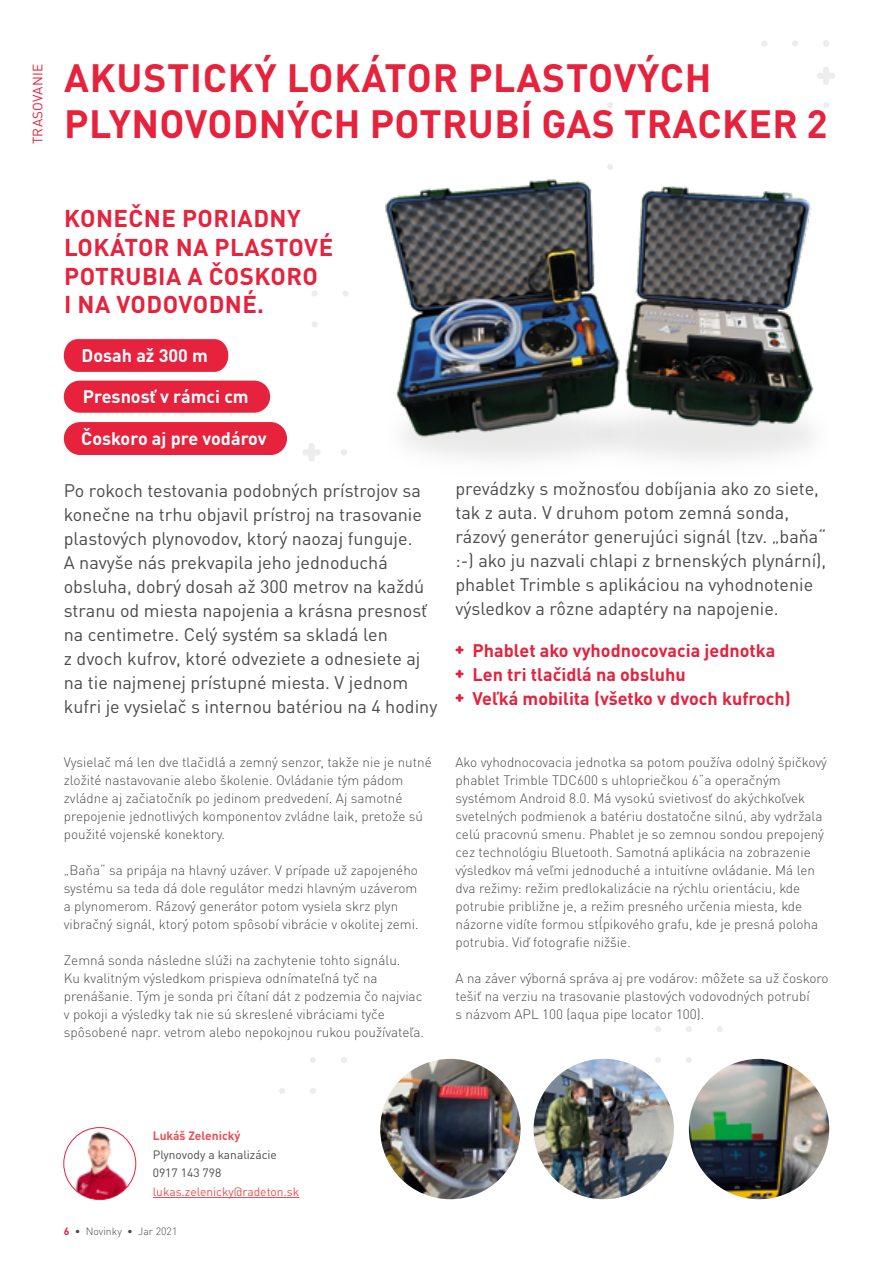
<style>
.page{position:relative;width:893px;height:1263px;background:#fff}
.page>*{position:absolute;margin:0;border:0;box-sizing:border-box;transform-origin:0 0}
.t1{font:700 39px/46.8px "DIN Pro";letter-spacing:.01em;color:#e6223d}
.t2{font:700 24px/28.8px "DIN Pro";letter-spacing:.02em;color:#e6223d}
.t3{font:18px/24px "DIN Pro";color:#4a4a49}
.t4{font:700 18px/24px "DIN Pro";color:#e6223d}
.t5{font:700 18px "DIN Pro";color:#fff}
.t6{font:300 13.5px/18px "DIN Pro";color:#4a4a49}
.t7{font:13.5px "DIN Pro";letter-spacing:.02em;color:#e6223d}
.t8{font:12px/18.6px "DIN Pro";color:#4a4a49}
.t9{font:12px "DIN Pro";color:#ea4f53}
.t10{font:700 12px "DIN Pro";color:#ea4f53}
.t11{font:300 10.5px "DIN Pro";color:#4a4a49}
.s1{font-weight:700;color:#e6223d}
</style>
<div class="page">
<svg style="left:823px;top:102px;width:6px;height:6px"></svg>
<div style="left:407px;top:514px;width:6px;height:7px;background:#ededed;border-radius:50%"></div>
<svg style="left:761px;top:40px;width:6px;height:6px"></svg>
<svg style="left:823px;top:40px;width:6px;height:6px"></svg>
<svg style="left:341px;top:449px;width:6px;height:6px"></svg>
<svg style="left:792px;top:40px;width:6px;height:6px"></svg>
<div style="left:342px;top:290px;width:6px;height:7px;background:#ededed;border-radius:50%"></div>
<div style="left:311px;top:290px;width:7px;height:7px;background:#ededed;border-radius:50%"></div>
<div style="left:311px;top:321px;width:7px;height:6px;background:#ededed;border-radius:50%"></div>
<svg style="left:607px;top:102px;width:6px;height:6px"></svg>
<svg style="left:607px;top:133px;width:6px;height:6px"></svg>
<svg style="left:817px;top:67px;width:18px;height:18px"></svg>
<svg style="left:302px;top:443px;width:19px;height:19px"></svg>
<svg style="left:341px;top:1057px;width:6px;height:6px"></svg>
<svg style="left:310px;top:1057px;width:6px;height:6px"></svg>
<svg style="left:310px;top:1088px;width:6px;height:6px"></svg>
<svg style="left:279px;top:1088px;width:6px;height:6px"></svg>
<svg style="left:655px;top:1057px;width:6px;height:6px"></svg>
<svg style="left:655px;top:1026px;width:6px;height:6px"></svg>
<svg style="left:686px;top:1057px;width:6px;height:6px"></svg>
<svg style="left:686px;top:1026px;width:6px;height:6px"></svg>
<svg style="left:717px;top:1026px;width:6px;height:6px"></svg>
<img style="left:385px;top:164px;width:429px;height:295px">
<img style="left:380px;top:1059px;width:141px;height:140px;border-radius:70px">
<img style="left:534px;top:1059px;width:140px;height:140px;border-radius:70px">
<img style="left:689px;top:1059px;width:140px;height:140px;border-radius:70px">
<svg style="left:455px;top:646px;width:9px;height:8px"></svg>
<svg style="left:455px;top:670px;width:9px;height:8px"></svg>
<svg style="left:455px;top:694px;width:9px;height:8px"></svg>
<svg style="left:64px;top:339px;width:164px;height:33px;background:#e62a44"></svg>
<div style="left:64px;top:381px;width:206px;height:32px;background:#e6223d;border-radius:16px"></div>
<div style="left:64px;top:422px;width:223px;height:33px;background:#e6223d;border-radius:16px"></div>
<hr style="left:153px;top:1197px;width:146px;height:1px;background:#ea4f53">
<img style="left:74px;top:1127px;width:56px;height:72px">
<div style="left:63px;top:1127px;width:73px;height:73px;border:1px solid #e6223d;border-radius:50%"></div>
<p class="t7" style="left:27px;top:144px;width:82px;rotate:-90deg">TRASOVANIE</p>
<h1 class="t1" style="left:64px;top:49px;width:765px">AKUSTICKÝ LOKÁTOR PLASTOVÝCH<br>PLYNOVODNÝCH POTRUBÍ GAS TRACKER 2</h1>
<h2 class="t2" style="left:64px;top:201px;width:271px">KONEČNE PORIADNY<br>LOKÁTOR NA PLASTOVÉ<br>POTRUBIA A ČOSKORO<br>I NA VODOVODNÉ.</h2>
<h3 class="t5" style="left:82px;top:340px;width:128px">Dosah až 300 m</h3>
<h3 class="t5" style="left:83px;top:382px;width:167px">Presnosť v rámci cm</h3>
<h3 class="t5" style="left:81px;top:423px;width:187px">Čoskoro aj pre vodárov</h3>
<p class="t3" style="left:64px;top:477px;width:375px">Po rokoch testovania podobných prístrojov sa konečne na trhu objavil prístroj na trasovanie plastových plynovodov, ktorý naozaj funguje.<br>A navyše nás prekvapila jeho jednoduchá obsluha, dobrý dosah až 300 metrov na každú stranu od miesta napojenia a krásna presnosť na centimetre. Celý systém sa skladá len<br>z dvoch kufrov, ktoré odveziete a odnesiete aj na tie najmenej prístupné miesta. V jednom kufri je vysielač s internou batériou na 4 hodiny</p>
<p class="t3" style="left:455px;top:475px;width:372px">prevádzky s možnosťou dobíjania ako zo siete, tak z auta. V druhom potom zemná sonda, rázový generátor generujúci signál (tzv. „baňa“ :-) ako ju nazvali chlapi z brnenských plynární), phablet Trimble s aplikáciou na vyhodnotenie výsledkov a rôzne adaptéry na napojenie.</p>
<h3 class="t4" style="left:473px;top:636px;width:320px">Phablet ako vyhodnocovacia jednotka<br>Len tri tlačidlá na obsluhu<br>Veľká mobilita (všetko v dvoch kufroch)</h3>
<p class="t6" style="left:64px;top:752px;width:369px">Vysielač má len dve tlačidlá a zemný senzor, takže nie je nutné zložité nastavovanie alebo školenie. Ovládanie tým pádom zvládne aj začiatočník po jedinom predvedení. Aj samotné prepojenie jednotlivých komponentov zvládne laik, pretože sú použité vojenské konektory.</p>
<p class="t6" style="left:64px;top:860px;width:356px">„Baňa“ sa pripája na hlavný uzáver. V prípade už zapojeného systému sa teda dá dole regulátor medzi hlavným uzáverom a plynomerom. Rázový generátor potom vysiela skrz plyn vibračný signál, ktorý potom spôsobí vibrácie v okolitej zemi.</p>
<p class="t6" style="left:64px;top:950px;width:362px">Zemná sonda následne slúži na zachytenie tohto signálu.<br>Ku kvalitným výsledkom prispieva odnímateľná tyč na prenášanie. Tým je sonda pri čítaní dát z podzemia čo najviac v pokoji a výsledky tak nie sú skreslené vibráciami tyče spôsobené napr. vetrom alebo nepokojnou rukou používateľa.</p>
<p class="t6" style="left:455px;top:752px;width:373px">Ako vyhodnocovacia jednotka sa potom používa odolný špičkový phablet Trimble TDC600 s uhlopriečkou 6“a operačným systémom Android 8.0. Má vysokú svietivosť do akýchkoľvek svetelných podmienok a batériu dostatočne silnú, aby vydržala celú pracovnú smenu. Phablet je so zemnou sondou prepojený cez technológiu Bluetooth. Samotná aplikácia na zobrazenie výsledkov má veľmi jednoduché a intuitívne ovládanie. Má len dva režimy: režim predlokalizácie na rýchlu orientáciu, kde potrubie približne je, a režim presného určenia miesta, kde názorne vidíte formou stĺpikového grafu, kde je presná poloha potrubia. Viď fotografie nižšie.</p>
<p class="t6" style="left:455px;top:968px;width:375px">A na záver výborná správa aj pre vodárov: môžete sa už čoskoro tešiť na verziu na trasovanie plastových vodovodných potrubí<br>s názvom APL 100 (aqua pipe locator 100).</p>
<p class="t10" style="left:153px;top:1125px;width:89px">Lukáš Zelenický</p>
<p class="t8" style="left:153px;top:1144px;width:126px">Plynovody a kanalizácie<br>0917 143 798</p>
<p class="t9" style="left:153px;top:1182px;width:148px">lukas.zelenicky@radeton.sk</p>
<p class="t11" style="left:64px;top:1223px;width:115px"><span class="s1">6</span> • Novinky • Jar 2021</p>
</div>
